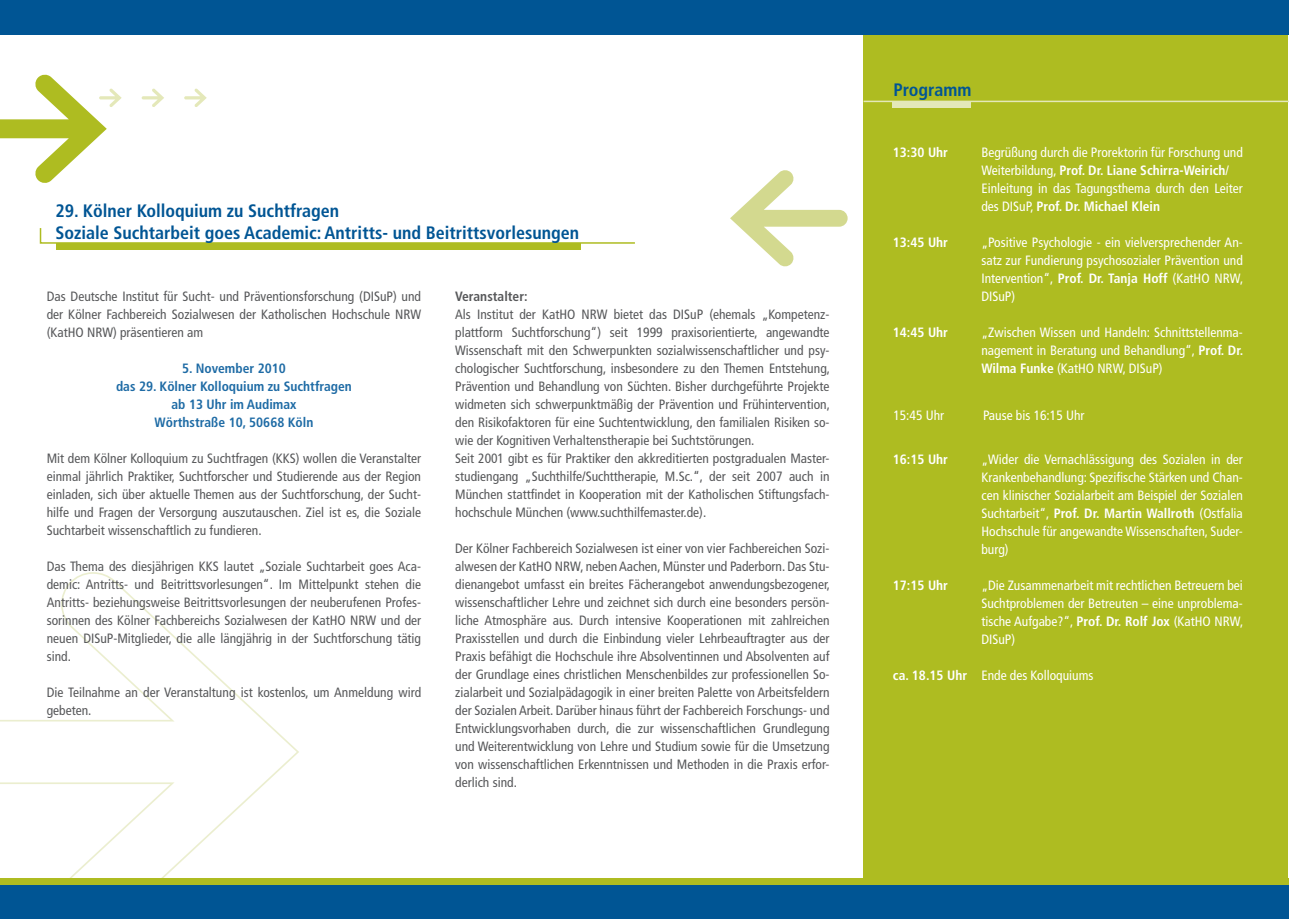
<style>
.page{position:relative;width:1289px;height:919px;background:#fff}
.page>*{position:absolute;margin:0;border:0;box-sizing:border-box;transform-origin:0 0}
.t1{font:700 condensed 18px/21.6px "Frutiger";color:#005594}
.t2{font:condensed 13.5px/18px "Frutiger";color:#57585a;text-align:justify}
.t3{font:condensed 13.5px/18px "Frutiger";color:#fff;text-align:justify}
.t4{font:700 condensed 13.5px/18px "Frutiger";color:#1e6ba5;text-align:center}
.t5{font:700 condensed 13.5px "Frutiger";color:#fff}
.t6{font:700 condensed 13.5px "Frutiger";color:#57585a}
.s1{font-weight:700}
</style>
<div class="page">
<div style="left:863px;top:0;width:425px;height:918px;background:#aebc21"></div>
<svg style="left:39px;top:228px;width:596px;height:16px"></svg>
<div style="left:57px;top:243px;width:524px;height:7px;background:#aebc21"></div>
<hr style="left:863px;top:101px;width:425px;height:1px;background:#e4e8b9">
<div style="left:891px;top:102px;width:79px;height:6px;background:#e4e8b9"></div>
<svg style="left:0;top:572px;width:299px;height:306px"></svg>
<svg style="left:0;top:74px;width:122px;height:109px"></svg>
<svg style="left:142px;top:88px;width:22px;height:19px"></svg>
<svg style="left:184px;top:88px;width:23px;height:19px"></svg>
<svg style="left:730px;top:170px;width:117px;height:97px"></svg>
<div style="left:0;top:0;width:1288px;height:34px;background:#005594"></div>
<div style="left:0;top:884px;width:1288px;height:34px;background:#005594"></div>
<div style="left:0;top:878px;width:1288px;height:6px;background:#aebc21"></div>
<h1 class="t1" style="left:55px;top:200px;width:525px">29. Kölner Kolloquium zu Suchtfragen<br>Soziale Suchtarbeit goes Academic: Antritts- und Beitrittsvorlesungen</h1>
<p class="t2" style="left:47px;top:287px;width:376px">Das Deutsche Institut für Sucht- und Präventionsforschung (DISuP) und der Kölner Fachbereich Sozialwesen der Katholischen Hochschule NRW (KatHO NRW) präsentieren am</p>
<p class="t4" style="left:116px;top:359px;width:237px">5. November 2010<br>das 29. Kölner Kolloquium zu Suchtfragen ab 13 Uhr im Audimax<br>Wörthstraße 10, 50668 Köln</p>
<p class="t2" style="left:47px;top:449px;width:376px">Mit dem Kölner Kolloquium zu Suchtfragen (KKS) wollen die Veranstalter einmal jährlich Praktiker, Suchtforscher und Studierende aus der Region einladen, sich über aktuelle Themen aus der Suchtforschung, der Sucht&shy;hilfe und Fragen der Versorgung auszutauschen. Ziel ist es, die Soziale Suchtarbeit wissenschaftlich zu fundieren.</p>
<p class="t2" style="left:47px;top:557px;width:376px">Das Thema des diesjährigen KKS lautet „Soziale Suchtarbeit goes Aca&shy;demic: Antritts- und Beitrittsvorlesungen“. Im Mittelpunkt stehen die Antritts- beziehungsweise Beitrittsvorlesungen der neuberufenen Profes&shy;sorinnen des Kölner Fachbereichs Sozialwesen der KatHO NRW und der neuen DISuP-Mitglieder, die alle längjährig in der Suchtforschung tätig sind.</p>
<p class="t2" style="left:47px;top:683px;width:376px">Die Teilnahme an der Veranstaltung ist kostenlos, um Anmeldung wird gebeten.</p>
<p class="t6" style="left:455px;top:288px;width:74px">Veranstalter:</p>
<p class="t2" style="left:455px;top:305px;width:376px;text-align:left">Als Institut der KatHO NRW bietet das DISuP (ehemals „Kompetenz&shy;plattform Suchtforschung“) seit 1999 praxisorientierte, angewandte Wissenschaft mit den Schwerpunkten sozialwissenschaftlicher und psy&shy;chologischer Suchtforschung, insbesondere zu den Themen Entstehung, Prävention und Behandlung von Süchten. Bisher durchgeführte Projekte widmeten sich schwerpunktmäßig der Prävention und Frühintervention, den Risikofaktoren für eine Suchtentwicklung, den familialen Risiken so&shy;wie der Kognitiven Verhaltenstherapie bei Suchtstörungen.<br>Seit 2001 gibt es für Praktiker den akkreditierten postgradualen Master&shy;studiengang „Suchthilfe/Suchttherapie, M.Sc.“, der seit 2007 auch in München stattfindet in Kooperation mit der Katholischen Stiftungsfach&shy;hochschule München (www.suchthilfemaster.de).</p>
<p class="t2" style="left:455px;top:539px;width:376px">Der Kölner Fachbereich Sozialwesen ist einer von vier Fachbereichen Sozi&shy;alwesen der KatHO NRW, neben Aachen, Münster und Paderborn. Das Stu&shy;dienangebot umfasst ein breites Fächerangebot anwendungsbezogener, wissenschaftlicher Lehre und zeichnet sich durch eine besonders persön&shy;liche Atmosphäre aus. Durch intensive Kooperationen mit zahlreichen Praxisstellen und durch die Einbindung vieler Lehrbeauftragter aus der Praxis befähigt die Hochschule ihre Absolventinnen und Absolventen auf der Grundlage eines christlichen Menschenbildes zur professionellen So&shy;zialarbeit und Sozialpädagogik in einer breiten Palette von Arbeitsfeldern der Sozialen Arbeit. Darüber hinaus führt der Fachbereich Forschungs- und Entwicklungsvorhaben durch, die zur wissenschaftlichen Grundlegung und Weiterentwicklung von Lehre und Studium sowie für die Umsetzung von wissenschaftlichen Erkenntnissen und Methoden in die Praxis erfor&shy;derlich sind.</p>
<h1 class="t1" style="left:893px;top:79px;width:79px">Programm</h1>
<p class="t5" style="left:892px;top:145px;width:57px">13:30 Uhr</p>
<p class="t5" style="left:892px;top:235px;width:57px">13:45 Uhr</p>
<p class="t5" style="left:892px;top:325px;width:57px">14:45 Uhr</p>
<p class="t3" style="left:981px;top:144px;width:263px;text-align:left">Begrüßung durch die Prorektorin für Forschung und Weiterbildung, <span class="s1">Prof. Dr. Liane Schirra-Weirich</span>/ Einleitung in das Tagungsthema durch den Leiter des DISuP, <span class="s1">Prof. Dr. Michael Klein</span></p>
<p class="t3" style="left:981px;top:234px;width:263px">„Positive Psychologie - ein vielversprechender An&shy;satz zur Fundierung psychosozialer Prävention und Intervention“, <span class="s1">Prof. Dr. Tanja Hoff</span> (KatHO NRW, DISuP)</p>
<p class="t3" style="left:981px;top:324px;width:263px">„Zwischen Wissen und Handeln: Schnittstellenma&shy;nagement in Beratung und Behandlung“, <span class="s1">Prof. Dr.<br>Wilma Funke</span> (KatHO NRW, DISuP)</p>
<p class="t3" style="left:893px;top:406px;width:52px">15:45 Uhr</p>
<p class="t3" style="left:983px;top:406px;width:103px">Pause bis 16:15 Uhr</p>
<p class="t5" style="left:892px;top:451px;width:57px">16:15 Uhr</p>
<p class="t5" style="left:892px;top:577px;width:57px">17:15 Uhr</p>
<p class="t5" style="left:892px;top:667px;width:76px">ca. 18.15 Uhr</p>
<p class="t3" style="left:981px;top:450px;width:263px">„Wider die Vernachlässigung des Sozialen in der Krankenbehandlung: Spezifische Stärken und Chan&shy;cen klinischer Sozialarbeit am Beispiel der Sozialen Suchtarbeit“, <span class="s1">Prof. Dr. Martin Wallroth</span> (Ostfalia Hochschule für angewandte Wissenschaften, Suder&shy;burg)</p>
<p class="t3" style="left:981px;top:576px;width:263px">„Die Zusammenarbeit mit rechtlichen Betreuern bei Suchtproblemen der Betreuten – eine unproblema&shy;tische Aufgabe?“, <span class="s1">Prof. Dr. Rolf Jox</span> (KatHO NRW, DISuP)</p>
<p class="t3" style="left:981px;top:666px;width:113px">Ende des Kolloquiums</p>
</div>
